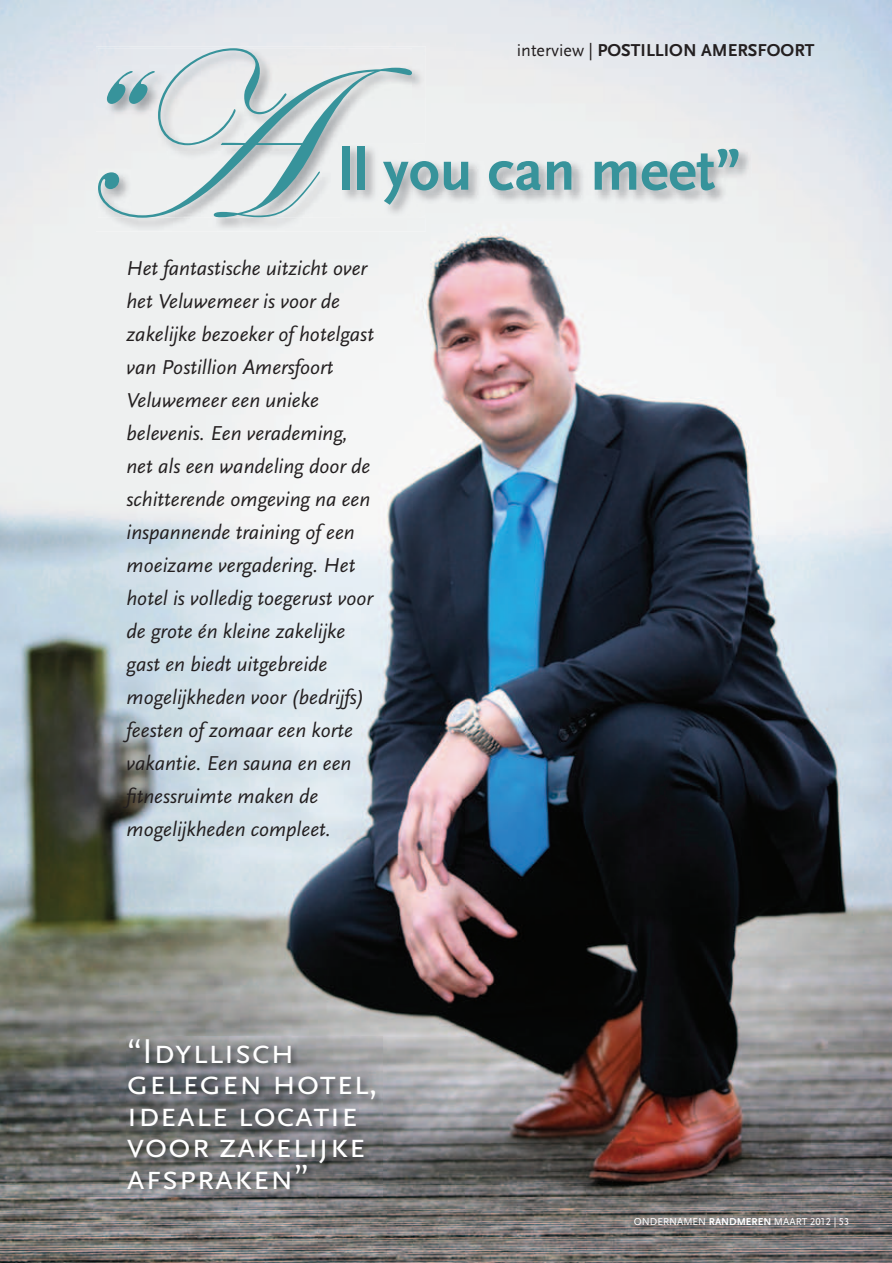
<style>
.page{position:relative;width:892px;height:1263px;background:#fff}
.page>*{position:absolute;margin:0;border:0;box-sizing:border-box;transform-origin:0 0}
.t1{font:240px "Edwardian Scr ITC Regu Alte";color:#37939b}
.t2{font:700 60px "Scala Sans";color:#37939b}
.t3{font:36px/31.5px "Scala Sans Caps";color:#fff}
.t4{font:italic 21px/33px "Scala Sans";color:#231f20}
.t5{font:700 18px "Scala Sans";color:#231f20}
.t6{font:10.5px "Scala Sans Caps";color:#fff}
.s1{font-weight:400}
.s2{font-family:"Scala Sans";font-weight:700}
</style>
<div class="page">
<img style="left:0;top:0;width:892px;height:1263px">
<img style="left:96px;top:46px;width:330px;height:185px">
<img style="left:98px;top:48px;width:314px;height:170px">
<img style="left:412px;top:144px;width:340px;height:74px">
<img style="left:341px;top:144px;width:71px;height:74px">
<img style="left:126px;top:1037px;width:256px;height:160px">
<p class="t5" style="left:517px;top:40px;width:299px"><span class="s1">interview |</span> POSTILLION AMERSFOORT</p>
<h1 class="t1" style="left:46px;top:0;width:251px">“A</h1>
<h2 class="t2" style="left:339px;top:138px;width:404px">ll you can meet”</h2>
<p class="t4" style="left:127px;top:252px;width:249px">Het fantastische uitzicht over het Veluwemeer is voor de zakelijke bezoeker of hotelgast van Postillion Amersfoort<br>Veluwemeer een unieke belevenis. Een verademing, net als een wandeling door de schitterende omgeving na een inspannende training of een moeizame vergadering. Het hotel is volledig toegerust voor de grote én kleine zakelijke gast en biedt uitgebreide mogelijkheden voor (bedrijfs) feesten of zomaar een korte vakantie. Een sauna en een fitnessruimte maken de mogelijkheden compleet.</p>
<h3 class="t3" style="left:127px;top:1036px;width:253px">“Idyllisch gelegen hotel, ideale locatie voor zakelijke afspraken”</h3>
<p class="t6" style="left:634px;top:1215px;width:217px">ONDERNAMEN <span class="s2">RANDMEREN</span> MAART 2012 | 53</p>
</div>
